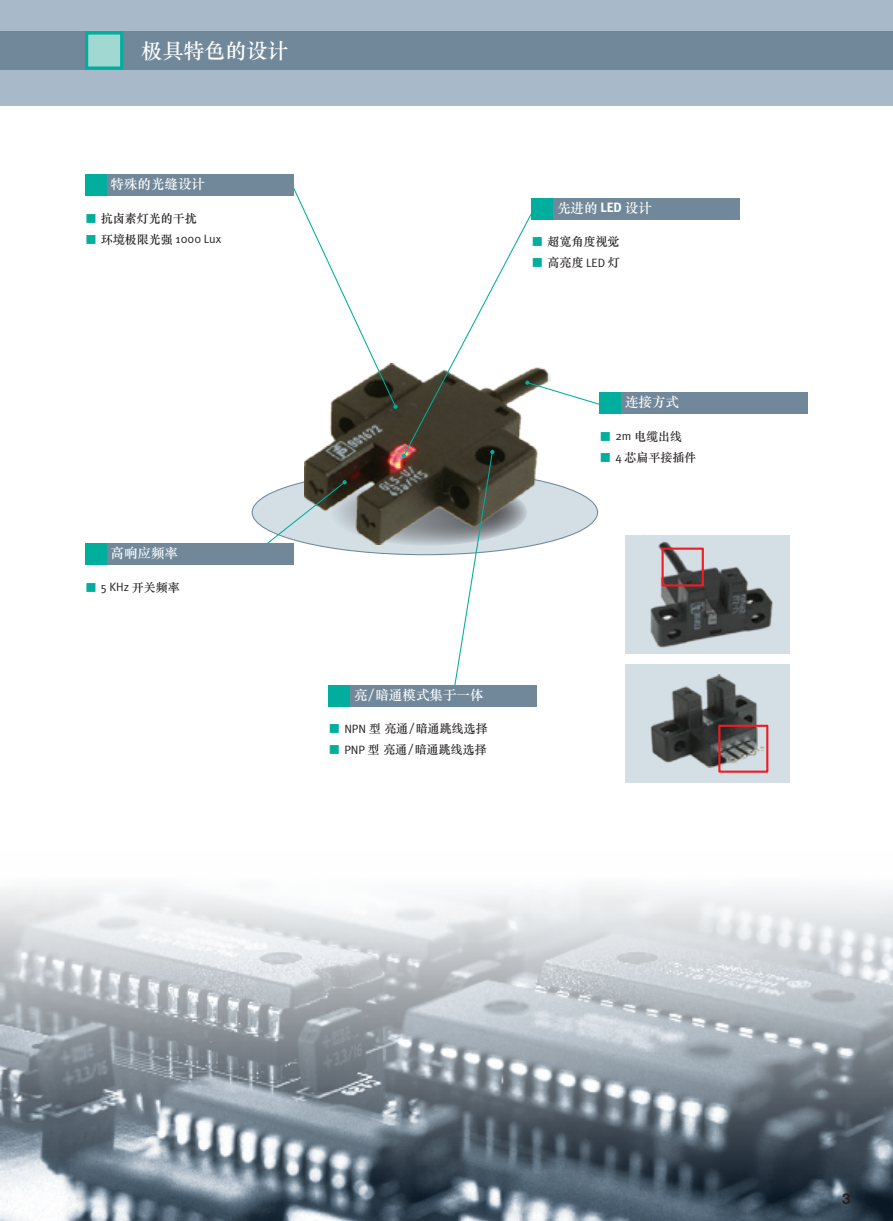
<style>
.page{position:relative;width:893px;height:1221px;background:#fff}
.page>*{position:absolute;margin:0;border:0;box-sizing:border-box;transform-origin:0 0}
.t1{font:21px "ST Zhongsong";color:#fff}
.t2{font:700 15px "Helvetica Neue";color:#231f20}
.t3{font:13.5px "ST Zhongsong";color:#fff}
.t4{font:12px "ST Zhongsong";color:#231f20}
.t5{font:12px "Meta Normal";color:#231f20}
.s1{color:#00ae9d}
.s2{font-family:"ST Zhongsong";color:#00ae9d}
.s3{font-family:"ST Zhongsong"}
.s4{font-family:"Meta";font-weight:700}
.s5{font-family:"Meta Normal"}
</style>
<div class="page">
<div style="left:0;top:0;width:893px;height:106px;background:#a8b9c9"></div>
<div style="left:0;top:31px;width:893px;height:39px;background:#71889a"></div>
<div style="left:85px;top:31px;width:38px;height:39px;background:#a1d8d2;border:3px solid #00ae9d"></div>
<img style="left:1px;top:887px;width:892px;height:333px">
<div style="left:625px;top:664px;width:165px;height:118px;background:#d3dee5"></div>
<div style="left:625px;top:535px;width:165px;height:118px;background:#d3dee5"></div>
<img style="left:650px;top:674px;width:114px;height:93px">
<img style="left:644px;top:542px;width:132px;height:112px">
<svg style="left:263px;top:181px;width:351px;height:504px"></svg>
<div style="left:718px;top:724px;width:50px;height:48px;border:2px solid #ee1d23"></div>
<div style="left:661px;top:547px;width:43px;height:39px;border:2px solid #ee1d23"></div>
<div style="left:85px;top:174px;width:208px;height:22px;background:#71889a"></div>
<div style="left:85px;top:174px;width:21px;height:22px;background:#00ae9d"></div>
<div style="left:85px;top:543px;width:208px;height:22px;background:#71889a"></div>
<div style="left:85px;top:543px;width:21px;height:22px;background:#00ae9d"></div>
<div style="left:531px;top:198px;width:209px;height:21px;background:#71889a"></div>
<div style="left:531px;top:198px;width:22px;height:21px;background:#00ae9d"></div>
<div style="left:600px;top:392px;width:208px;height:22px;background:#71889a"></div>
<div style="left:600px;top:392px;width:21px;height:22px;background:#00ae9d"></div>
<div style="left:328px;top:685px;width:209px;height:21px;background:#71889a"></div>
<div style="left:328px;top:685px;width:22px;height:21px;background:#00ae9d"></div>
<h1 class="t1" style="left:141px;top:36px;width:148px">极具特色的设计</h1>
<p class="t3" style="left:111px;top:175px;width:96px">特殊的光缝设计</p>
<p class="t4" style="left:85px;top:209px;width:113px"><span class="s1">■</span> 抗卤素灯光的干扰</p>
<p class="t5" style="left:85px;top:232px;width:138px"><span class="s2">■</span> <span class="s3">环境极限光强</span> 1000 Lux</p>
<p class="t3" style="left:557px;top:199px;width:96px">先进的 <span class="s4">LED</span> 设计</p>
<p class="t4" style="left:531px;top:233px;width:89px"><span class="s1">■</span> 超宽角度视觉</p>
<p class="t4" style="left:531px;top:254px;width:90px"><span class="s1">■</span> 高亮度 <span class="s5">LED</span> 灯</p>
<p class="t3" style="left:111px;top:543px;width:69px">高响应频率</p>
<p class="t5" style="left:85px;top:580px;width:96px"><span class="s2">■</span> 5 KHz <span class="s3">开关频率</span></p>
<p class="t3" style="left:354px;top:685px;width:131px">亮/暗通模式集于一体</p>
<p class="t4" style="left:328px;top:720px;width:161px"><span class="s1">■</span> <span class="s5">NPN</span> 型 亮通/暗通跳线选择</p>
<p class="t4" style="left:328px;top:741px;width:160px"><span class="s1">■</span> <span class="s5">PNP</span> 型 亮通/暗通跳线选择</p>
<p class="t3" style="left:625px;top:393px;width:55px">连接方式</p>
<p class="t4" style="left:600px;top:427px;width:84px"><span class="s1">■</span> <span class="s5">2m</span> 电缆出线</p>
<p class="t4" style="left:600px;top:448px;width:99px"><span class="s1">■</span> <span class="s5">4</span> 芯扁平接插件</p>
<p class="t2" style="left:842px;top:1189px;width:10px">3</p>
</div>
